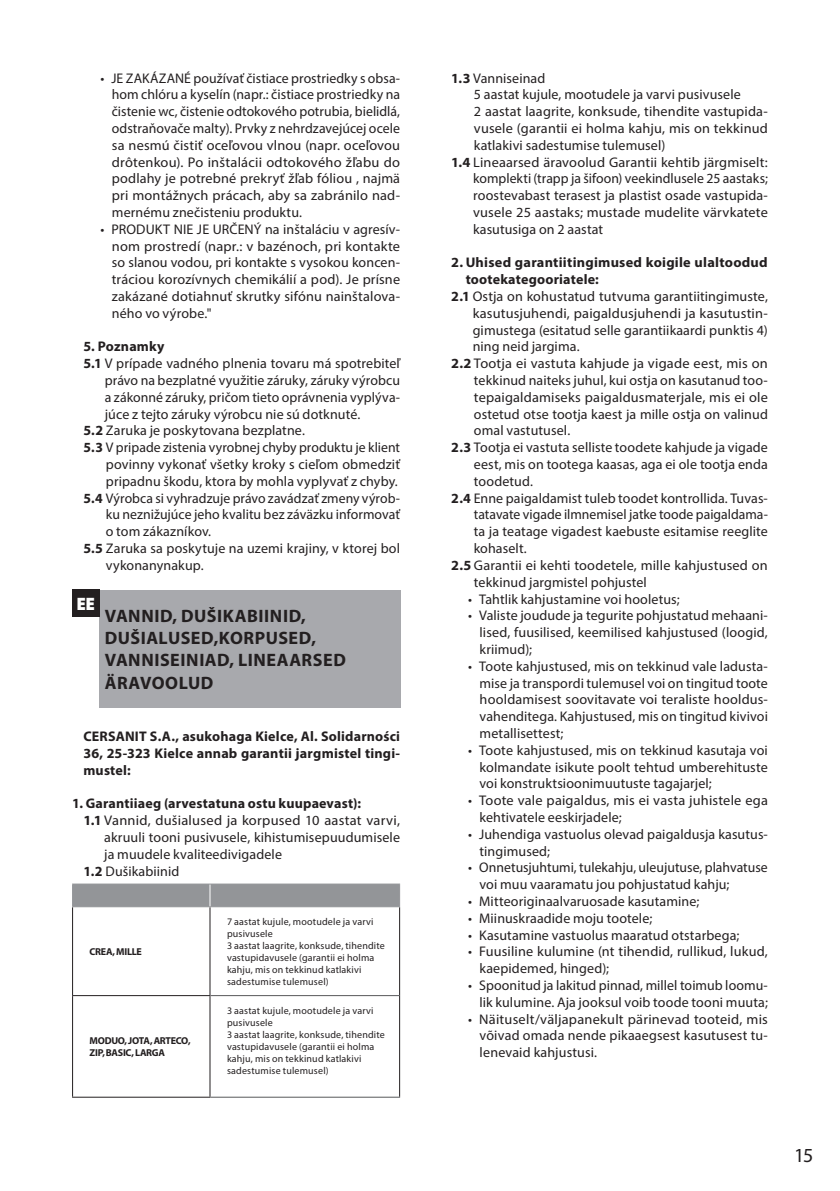
<style>
.page{position:relative;width:840px;height:1191px;background:#fff}
.page>*{position:absolute;margin:0;border:0;box-sizing:border-box;transform-origin:0 0}
.t1{font:20px "Myriad Pro";color:#231f20}
.t2{font:700 18px/22.4px "Myriad Pro";letter-spacing:.03em;color:#231f20}
.t3{font:900 18px "The Sans C4 s";color:#fff}
.t4{font:14px/16.8px "Myriad Pro";letter-spacing:.01em;color:#231f20;text-align:justify}
.t5{font:700 14px/16.8px "Myriad Pro";letter-spacing:.015em;color:#231f20;text-align:justify}
.t6{font:10px/12px "Myriad Pro";letter-spacing:.015em;color:#231f20}
.t7{font:700 10px/12px "Myriad Pro";letter-spacing:-.03em;color:#231f20}
.s1{font-weight:700}
</style>
<div class="page">
<div style="left:99px;top:589px;width:301px;height:118px;background:#a8a9ad"></div>
<div style="left:72px;top:589px;width:28px;height:28px;background:#231f20"></div>
<hr style="left:72px;top:907px;width:1px;height:88px;background:#231f20">
<hr style="left:72px;top:996px;width:1px;height:100px;background:#231f20">
<hr style="left:209px;top:907px;width:1px;height:88px;background:#231f20">
<hr style="left:72px;top:995px;width:138px;height:1px;background:#231f20">
<hr style="left:209px;top:996px;width:1px;height:100px;background:#231f20">
<hr style="left:72px;top:1096px;width:138px;height:1px;background:#231f20">
<hr style="left:210px;top:995px;width:189px;height:1px;background:#57585a">
<hr style="left:210px;top:1096px;width:190px;height:1px;background:#57585a">
<hr style="left:399px;top:907px;width:1px;height:88px;background:#231f20">
<hr style="left:399px;top:995px;width:1px;height:101px;background:#231f20">
<hr style="left:72px;top:883px;width:138px;height:1px;background:#939598">
<hr style="left:210px;top:883px;width:190px;height:1px;background:#939598">
<hr style="left:72px;top:906px;width:138px;height:1px;background:#939598">
<hr style="left:210px;top:906px;width:190px;height:1px;background:#939598">
<div style="left:72px;top:884px;width:328px;height:22px;background:#939598"></div>
<p class="t4" style="left:112px;top:69px;width:290px;text-indent:-11px">• JE ZAKÁZANÉ používať čistiace prostriedky s obsa&shy;hom chlóru a kyselín (napr.: čistiace prostriedky na čistenie wc, čistenie odtokového potrubia, bielidlá, odstraňovače malty). Prvky z nehrdzavejúcej ocele sa nesmú čistiť oceľovou vlnou (napr. oceľovou drôtenkou). Po inštalácii odtokového žľabu do podlahy je potrebné prekryť žľab fóliou , najmä pri montážnych prácach, aby sa zabránilo nad&shy;mernému znečisteniu produktu.</p>
<p class="t4" style="left:112px;top:220px;width:290px;text-indent:-11px">• PRODUKT NIE JE URČENÝ na inštaláciu v agresív&shy;nom prostredí (napr.: v bazénoch, pri kontakte so slanou vodou, pri kontakte s vysokou koncen&shy;tráciou korozívnych chemikálií a pod). Je prísne zakázané dotiahnuť skrutky sifónu nainštalova&shy;ného vo výrobe."</p>
<p class="t5" style="left:83px;top:338px;width:83px">5. Poznamky</p>
<p class="t4" style="left:83px;top:355px;width:318px"><span class="s1">5.1</span> V prípade vadného plnenia tovaru má spotrebiteľ</p>
<p class="t4" style="left:105px;top:372px;width:297px">právo na bezplatné využitie záruky, záruky výrobcu</p>
<p class="t4" style="left:105px;top:388px;width:296px">a zákonné záruky, pričom tieto oprávnenia vyplýva-</p>
<p class="t4" style="left:105px;top:405px;width:257px">júce z tejto záruky výrobcu nie sú dotknuté.</p>
<p class="t4" style="left:83px;top:422px;width:223px"><span class="s1">5.2</span> Zaruka je poskytovana bezplatne.</p>
<p class="t4" style="left:83px;top:439px;width:318px"><span class="s1">5.3</span> V pripade zistenia vyrobnej chyby produktu je klient</p>
<p class="t4" style="left:106px;top:456px;width:295px">povinny vykonať všetky kroky s cieľom obmedziť</p>
<p class="t4" style="left:106px;top:472px;width:293px">pripadnu škodu, ktora by mohla vyplyvať z chyby.</p>
<p class="t4" style="left:83px;top:489px;width:318px"><span class="s1">5.4</span> Výrobca si vyhradzuje právo zavádzať zmeny výrob-</p>
<p class="t4" style="left:106px;top:506px;width:296px">ku neznižujúce jeho kvalitu bez záväzku informovať</p>
<p class="t4" style="left:106px;top:523px;width:107px">o tom zákazníkov.</p>
<p class="t4" style="left:83px;top:540px;width:318px"><span class="s1">5.5</span> Zaruka sa poskytuje na uzemi krajiny, v ktorej bol</p>
<p class="t4" style="left:106px;top:556px;width:99px">vykonanynakup.</p>
<p class="t2" style="left:105px;top:604px;width:242px">VANNID, DUŠIKABIINID,<br>DUŠIALUSED,KORPUSED,<br>VANNISEINIAD, LINEAARSED<br>ÄRAVOOLUD</p>
<p class="t3" style="left:77px;top:592px;width:20px">EE</p>
<p class="t5" style="left:83px;top:727px;width:318px">CERSANIT S.A., asukohaga Kielce, Al. Solidarności 36, 25-323 Kielce annab garantii jargmistel tingi&shy;mustel:</p>
<p class="t5" style="left:72px;top:794px;width:290px">1. Garantiiaeg (arvestatuna ostu kuupaevast):</p>
<p class="t4" style="left:83px;top:812px;width:318px"><span class="s1">1.1</span> Vannid, dušialused ja korpused 10 aastat varvi,</p>
<p class="t4" style="left:104px;top:828px;width:297px">akruuli tooni pusivusele, kihistumisepuudumisele</p>
<p class="t4" style="left:104px;top:845px;width:179px">ja muudele kvaliteedivigadele</p>
<p class="t4" style="left:83px;top:862px;width:97px"><span class="s1">1.2</span> Dušikabiinid</p>
<p class="t7" style="left:90px;top:945px;width:54px">CREA, MILLE</p>
<p class="t7" style="left:90px;top:1034px;width:102px">MODUO, JOTA, ARTECO,<br>ZIP, BASIC, LARGA</p>
<p class="t6" style="left:227px;top:915px;width:159px">7 aastat kujule, mootudele ja varvi pusivusele<br>3 aastat laagrite, konksude, tihendite vastupidavusele (garantii ei holma kahju, mis on tekkinud katlakivi sadestumise tulemusel)</p>
<p class="t6" style="left:227px;top:1004px;width:159px">3 aastat kujule, mootudele ja varvi pusivusele<br>3 aastat laagrite, konksude, tihendite vastupidavusele (garantii ei holma kahju, mis on tekkinud katlakivi sadestumise tulemusel)</p>
<p class="t4" style="left:451px;top:69px;width:96px"><span class="s1">1.3</span> Vanniseinad</p>
<p class="t4" style="left:473px;top:86px;width:268px">5 aastat kujule, mootudele ja varvi pusivusele</p>
<p class="t4" style="left:473px;top:103px;width:295px">2 aastat laagrite, konksude, tihendite vastupida-</p>
<p class="t4" style="left:473px;top:120px;width:295px">vusele (garantii ei holma kahju, mis on tekkinud</p>
<p class="t4" style="left:473px;top:136px;width:193px">katlakivi sadestumise tulemusel)</p>
<p class="t4" style="left:451px;top:153px;width:318px"><span class="s1">1.4</span> Lineaarsed äravoolud Garantii kehtib järgmiselt:</p>
<p class="t4" style="left:473px;top:170px;width:296px">komplekti (trapp ja šifoon) veekindlusele 25 aastaks;</p>
<p class="t4" style="left:473px;top:187px;width:296px">roostevabast terasest ja plastist osade vastupida-</p>
<p class="t4" style="left:473px;top:204px;width:296px">vusele 25 aastaks; mustade mudelite värvkatete</p>
<p class="t4" style="left:473px;top:220px;width:131px">kasutusiga on 2 aastat</p>
<p class="t5" style="left:451px;top:254px;width:318px">2. Uhised garantiitingimused koigile ulaltoodud</p>
<p class="t5" style="left:465px;top:271px;width:135px">tootekategooriatele:</p>
<p class="t4" style="left:451px;top:288px;width:318px"><span class="s1">2.1</span> Ostja on kohustatud tutvuma garantiitingimuste,</p>
<p class="t4" style="left:472px;top:304px;width:296px">kasutusjuhendi, paigaldusjuhendi ja kasutustin-</p>
<p class="t4" style="left:472px;top:321px;width:296px">gimustega (esitatud selle garantiikaardi punktis 4)</p>
<p class="t4" style="left:472px;top:338px;width:108px">ning neid jargima.</p>
<p class="t4" style="left:451px;top:355px;width:318px"><span class="s1">2.2</span> Tootja ei vastuta kahjude ja vigade eest, mis on</p>
<p class="t4" style="left:473px;top:372px;width:295px">tekkinud naiteks juhul, kui ostja on kasutanud too-</p>
<p class="t4" style="left:473px;top:388px;width:295px">tepaigaldamiseks paigaldusmaterjale, mis ei ole</p>
<p class="t4" style="left:473px;top:405px;width:295px">ostetud otse tootja kaest ja mille ostja on valinud</p>
<p class="t4" style="left:473px;top:422px;width:98px">omal vastutusel.</p>
<p class="t4" style="left:451px;top:439px;width:318px"><span class="s1">2.3</span> Tootja ei vastuta selliste toodete kahjude ja vigade</p>
<p class="t4" style="left:473px;top:456px;width:295px">eest, mis on tootega kaasas, aga ei ole tootja enda</p>
<p class="t4" style="left:473px;top:472px;width:61px">toodetud.</p>
<p class="t4" style="left:451px;top:489px;width:318px"><span class="s1">2.4</span> Enne paigaldamist tuleb toodet kontrollida. Tuvas-</p>
<p class="t4" style="left:473px;top:506px;width:295px">tatavate vigade ilmnemisel jatke toode paigaldama-</p>
<p class="t4" style="left:473px;top:523px;width:295px">ta ja teatage vigadest kaebuste esitamise reeglite</p>
<p class="t4" style="left:473px;top:540px;width:54px">kohaselt.</p>
<p class="t4" style="left:451px;top:556px;width:318px"><span class="s1">2.5</span> Garantii ei kehti toodetele, mille kahjustused on</p>
<p class="t4" style="left:473px;top:573px;width:174px">tekkinud jargmistel pohjustel</p>
<p class="t4" style="left:468px;top:590px;width:213px">• Tahtlik kahjustamine voi hooletus;</p>
<p class="t4" style="left:479px;top:607px;width:289px;text-indent:-11px">• Valiste joudude ja tegurite pohjustatud mehaani&shy;lised, fuusilised, keemilised kahjustused (loogid, kriimud);</p>
<p class="t4" style="left:479px;top:657px;width:290px;text-indent:-11px">• Toote kahjustused, mis on tekkinud vale ladusta&shy;mise ja transpordi tulemusel voi on tingitud toote hooldamisest soovitavate voi teraliste hooldus&shy;vahenditega. Kahjustused, mis on tingitud kivivoi metallisettest;</p>
<p class="t4" style="left:479px;top:741px;width:290px;text-indent:-11px">• Toote kahjustused, mis on tekkinud kasutaja voi kolmandate isikute poolt tehtud umberehituste voi konstruktsioonimuutuste tagajarjel;</p>
<p class="t4" style="left:479px;top:792px;width:290px;text-indent:-11px">• Toote vale paigaldus, mis ei vasta juhistele ega kehtivatele eeskirjadele;</p>
<p class="t4" style="left:479px;top:825px;width:289px;text-indent:-11px">• Juhendiga vastuolus olevad paigaldusja kasutus&shy;tingimused;</p>
<p class="t4" style="left:479px;top:859px;width:289px;text-indent:-11px">• Onnetusjuhtumi, tulekahju, uleujutuse, plahvatuse voi muu vaaramatu jou pohjustatud kahju;</p>
<p class="t4" style="left:468px;top:892px;width:232px">• Mitteoriginaalvaruosade kasutamine;</p>
<p class="t4" style="left:468px;top:909px;width:185px">• Miinuskraadide moju tootele;</p>
<p class="t4" style="left:468px;top:926px;width:272px">• Kasutamine vastuolus maaratud otstarbega;</p>
<p class="t4" style="left:479px;top:943px;width:289px;text-indent:-11px">• Fuusiline kulumine (nt tihendid, rullikud, lukud, kaepidemed, hinged);</p>
<p class="t4" style="left:468px;top:976px;width:301px;text-align:right">• Spoonitud ja lakitud pinnad, millel toimub loomu&shy;lik kulumine. Aja jooksul voib toode tooni muuta;</p>
<p class="t4" style="left:479px;top:1010px;width:289px;text-indent:-11px">• Näituselt/väljapanekult pärinevad tooteid, mis võivad omada nende pikaaegsest kasutusest tu&shy;lenevaid kahjustusi.</p>
<h1 class="t1" style="left:793px;top:1142px;width:21px">15</h1>
</div>
